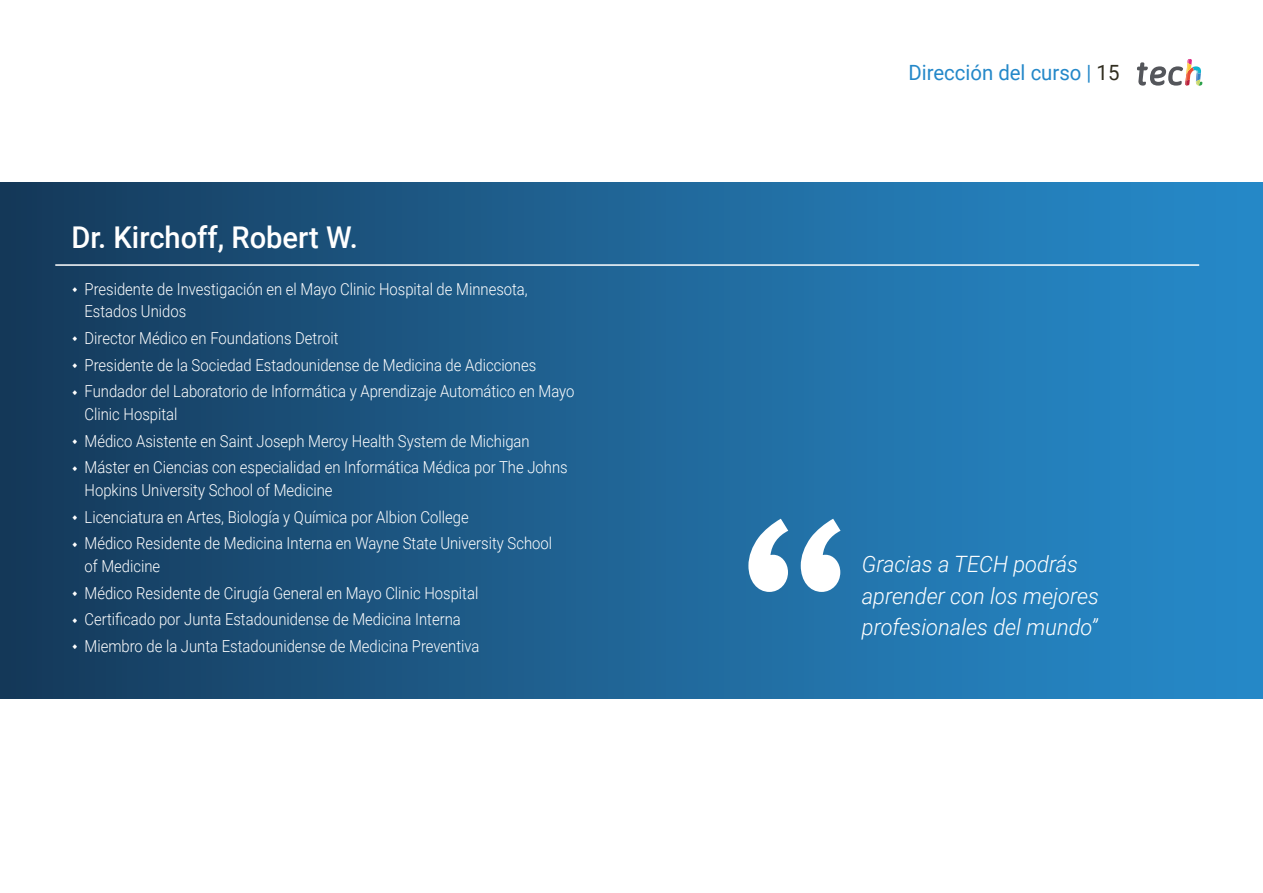
<style>
.page{position:relative;width:1263px;height:893px;background:#fff}
.page>*{position:absolute;margin:0;border:0;box-sizing:border-box;transform-origin:0 0}
.t1{font:500 30px "Roboto";color:#fff}
.t2{font:italic 300 22.5px/31.5px "Roboto";color:#fff}
.t3{font:21px "Roboto";color:#2488c9}
.t4{font:300 16.5px/26.7px "Roboto";color:#fff;scale:.9 1}
.s1{color:#312e20}
</style>
<div class="page">
<div style="left:0;top:182px;width:1263px;height:516px;background:linear-gradient(to right,#163a5c,#288ecf)"></div>
<svg style="left:748px;top:519px;width:92px;height:73px"></svg>
<hr style="left:55px;top:264px;width:1144px;height:2px;background:#fff">
<svg style="left:1137px;top:59px;width:65px;height:27px"></svg>
<svg style="left:73px;top:287px;width:4px;height:5px"></svg>
<svg style="left:73px;top:336px;width:4px;height:5px"></svg>
<svg style="left:73px;top:363px;width:4px;height:5px"></svg>
<svg style="left:73px;top:390px;width:4px;height:5px"></svg>
<svg style="left:73px;top:439px;width:4px;height:5px"></svg>
<svg style="left:73px;top:466px;width:4px;height:5px"></svg>
<svg style="left:73px;top:515px;width:4px;height:5px"></svg>
<svg style="left:73px;top:542px;width:4px;height:5px"></svg>
<svg style="left:73px;top:591px;width:4px;height:5px"></svg>
<svg style="left:73px;top:618px;width:4px;height:5px"></svg>
<svg style="left:73px;top:644px;width:4px;height:5px"></svg>
<h1 class="t1" style="left:71px;top:216px;width:288px">Dr. Kirchoff, Robert W.</h1>
<p class="t3" style="left:908px;top:57px;width:213px">Dirección del curso | <span class="s1">15</span></p>
<p class="t4" style="left:85px;top:277px;width:494px;line-height:22.5px">Presidente de Investigación en el Mayo Clinic Hospital de Minnesota,<br>Estados Unidos</p>
<p class="t4" style="left:85px;top:324px;width:546px">Director Médico en Foundations Detroit<br>Presidente de la Sociedad Estadounidense de Medicina de Adicciones<br>Fundador del Laboratorio de Informática y Aprendizaje Automático en Mayo</p>
<p class="t4" style="left:85px;top:400px;width:538px">Clinic Hospital<br>Médico Asistente en Saint Joseph Mercy Health System de Michigan<br>Máster en Ciencias con especialidad en Informática Médica por The Johns</p>
<p class="t4" style="left:85px;top:476px;width:521px">Hopkins University School of Medicine<br>Licenciatura en Artes, Biología y Química por Albion College<br>Médico Residente de Medicina Interna en Wayne State University School</p>
<p class="t4" style="left:85px;top:552px;width:440px">of Medicine<br>Médico Residente de Cirugía General en Mayo Clinic Hospital Certificado por Junta Estadounidense de Medicina Interna Miembro de la Junta Estadounidense de Medicina Preventiva</p>
<h2 class="t2" style="left:862px;top:548px;width:239px">Gracias a TECH podrás aprender con los mejores profesionales del mundo”</h2>
</div>
